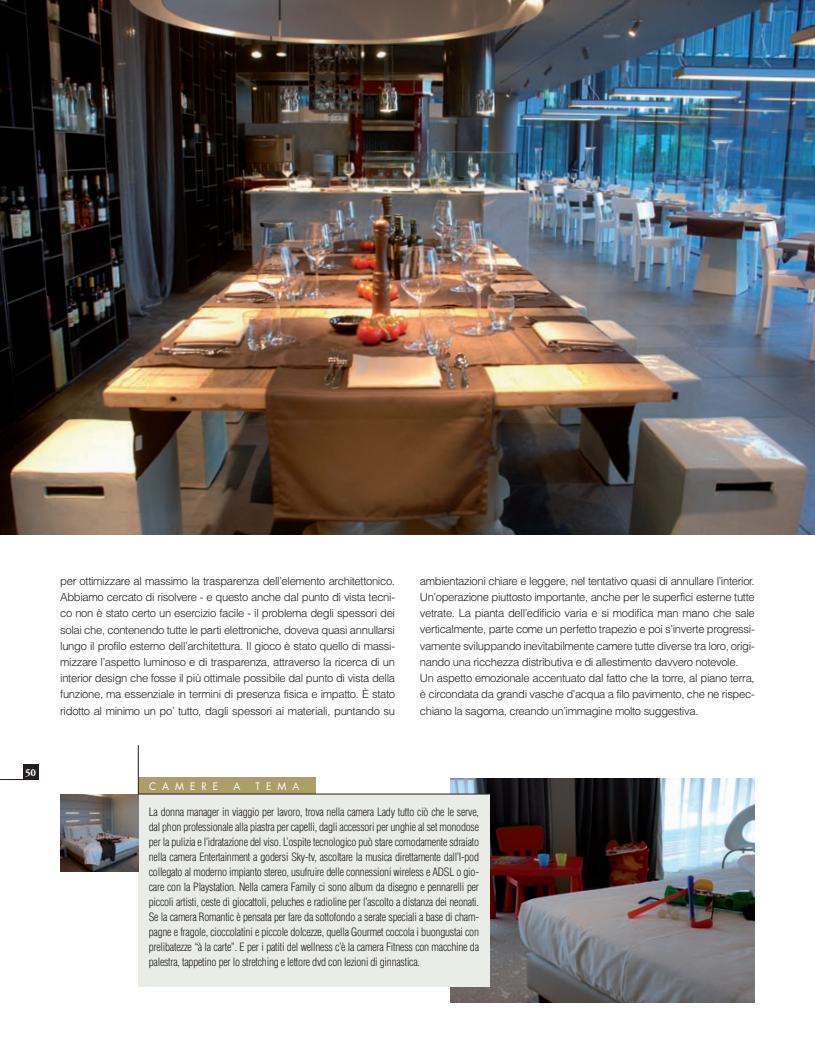
<style>
.page{position:relative;width:815px;height:1063px;background:#fff}
.page>*{position:absolute;margin:0;border:0;box-sizing:border-box;transform-origin:0 0}
.t1{font:300 11.25px/16.2px "Helvetica LT Std";letter-spacing:-.03em;color:#231f20;text-align:justify}
.t2{font:300 condensed 11.25px/15px "Helvetica LT Std";letter-spacing:-.02em;color:#231f20;text-align:justify}
.t3{font:700 10.62px "Adobe Garamond";color:#fff}
.t4{font:10px "Futura";letter-spacing:.6em;color:#fff}
</style>
<div class="page">
<img style="left:450px;top:779px;width:305px;height:224px">
<hr style="left:0;top:779px;width:39px;height:1px;background:#231f20">
<div style="left:23px;top:764px;width:16px;height:16px;background:#231f20"></div>
<div style="left:138px;top:794px;width:352px;height:193px;background:#eaece8"></div>
<img style="left:60px;top:794px;width:78px;height:78px">
<div style="left:138px;top:778px;width:178px;height:16px;background:#ab9e68"></div>
<hr style="left:138px;top:745px;width:1px;height:49px;background:#231f20">
<hr style="left:138px;top:794px;width:352px;height:1px;background:#231f20">
<img style="left:0;top:0;width:815px;height:534px">
<p class="t3" style="left:25px;top:768px;width:12px">50</p>
<p class="t1" style="left:60px;top:574px;width:336px">per ottimizzare al massimo la trasparenza dell’elemento architettonico.<br>Abbiamo cercato di risolvere - e questo anche dal punto di vista tecni&shy;co non è stato certo un esercizio facile - il problema degli spessori dei solai che, contenendo tutte le parti elettroniche, doveva quasi annullarsi lungo il profilo esterno dell’architettura. Il gioco è stato quello di massi&shy;mizzare l’aspetto luminoso e di trasparenza, attraverso la ricerca di un interior design che fosse il più ottimale possibile dal punto di vista della funzione, ma essenziale in termini di presenza fisica e impatto. È stato ridotto al minimo un po’ tutto, dagli spessori ai materiali, puntando su</p>
<p class="t1" style="left:420px;top:574px;width:336px;text-align:left">ambientazioni chiare e leggere, nel tentativo quasi di annullare l’interior.<br>Un’operazione piuttosto importante, anche per le superfici esterne tutte vetrate. La pianta dell’edificio varia e si modifica man mano che sale verticalmente, parte come un perfetto trapezio e poi s’inverte progressi&shy;vamente sviluppando inevitabilmente camere tutte diverse tra loro, origi&shy;nando una ricchezza distributiva e di allestimento davvero notevole.<br>Un aspetto emozionale accentuato dal fatto che la torre, al piano terra, è circondata da grandi vasche d’acqua a filo pavimento, che ne rispec&shy;chiano la sagoma, creando un’immagine molto suggestiva.</p>
<p class="t4" style="left:149px;top:781px;width:71px">CAMERE</p>
<p class="t4" style="left:233px;top:781px;width:8px">A</p>
<p class="t4" style="left:255px;top:781px;width:45px">TEMA</p>
<p class="t2" style="left:149px;top:806px;width:332px">La donna manager in viaggio per lavoro, trova nella camera Lady tutto ciò che le serve, dal phon professionale alla piastra per capelli, dagli accessori per unghie al set monodose per la pulizia e l’idratazione del viso. L’ospite tecnologico può stare comodamente sdraiato nella camera Entertainment a godersi Sky-tv, ascoltare la musica direttamente dall’I-pod collegato al moderno impianto stereo, usufruire delle connessioni wireless e ADSL o gio&shy;care con la Playstation. Nella camera Family ci sono album da disegno e pennarelli per piccoli artisti, ceste di giocattoli, peluches e radioline per l’ascolto a distanza dei neonati.<br>Se la camera Romantic è pensata per fare da sottofondo a serate speciali a base di cham&shy;pagne e fragole, cioccolatini e piccole dolcezze, quella Gourmet coccola i buongustai con prelibatezze “à la carte”. E per i patiti del wellness c’è la camera Fitness con macchine da palestra, tappetino per lo stretching e lettore dvd con lezioni di ginnastica.</p>
</div>
